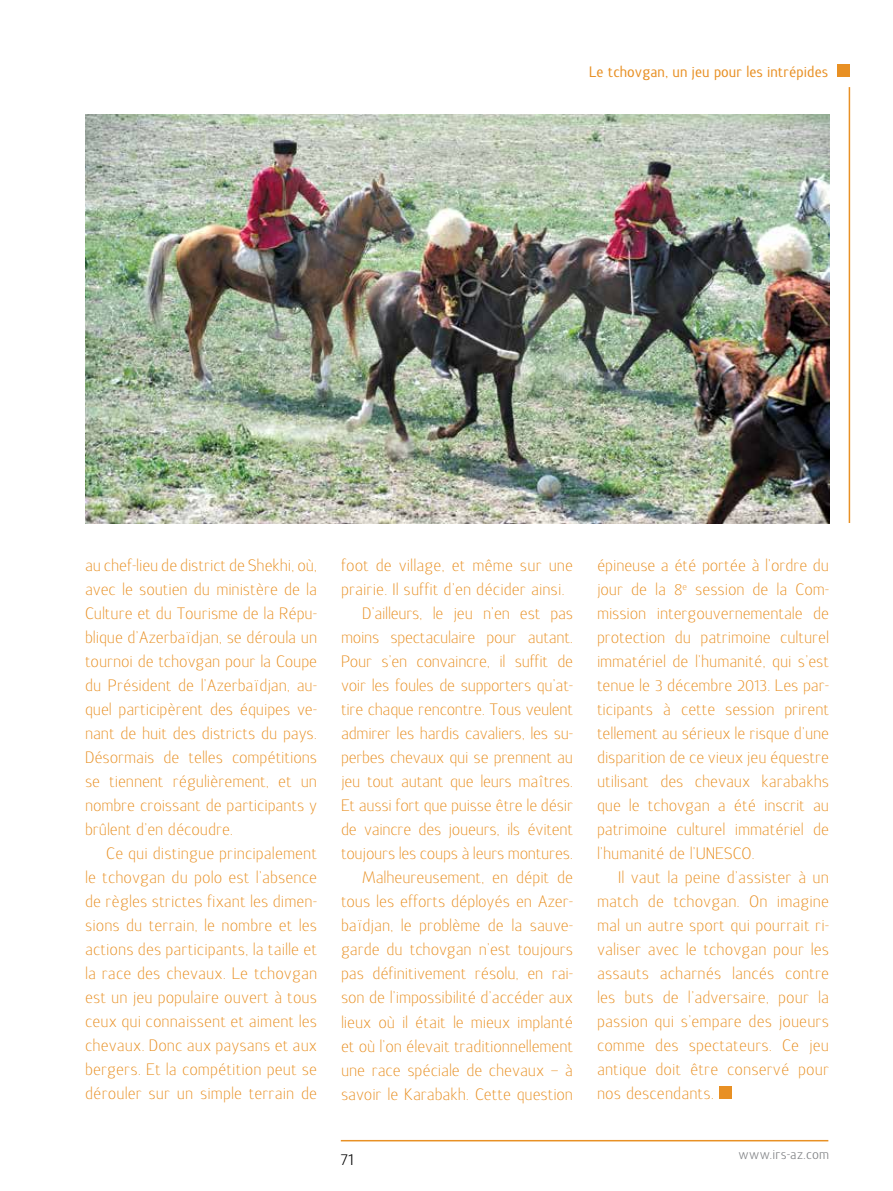
<style>
.page{position:relative;width:893px;height:1191px;background:#fff}
.page>*{position:absolute;margin:0;border:0;box-sizing:border-box;transform-origin:0 0}
.t1{font:300 16.5px/24px "Terra Sans";letter-spacing:-.01em;color:#e89024;text-align:justify}
.t2{font:16.5px "Terra Sans";color:#000}
.t3{font:500 15px "Terra Sans";color:#e89024}
.t4{font:13.5px "Terra Sans";letter-spacing:.015em;color:#808285}
</style>
<div class="page">
<div style="left:837px;top:64px;width:13px;height:13px;background:#e89024"></div>
<hr style="left:849px;top:87px;width:1px;height:436px;background:#e89024">
<hr style="left:341px;top:1140px;width:487px;height:1px;background:#e89024">
<div style="left:719px;top:1086px;width:13px;height:13px;background:#e89024"></div>
<img style="left:85px;top:115px;width:744px;height:408px">
<p class="t3" style="left:589px;top:62px;width:241px">Le tchovgan, un jeu pour les intrépides</p>
<p class="t1" style="left:85px;top:553px;width:234px">au chef-lieu de district de Shekhi, où, avec le soutien du ministère de la Culture et du Tourisme de la Répu&shy;blique d’Azerbaïdjan, se déroula un tournoi de tchovgan pour la Coupe du Président de l’Azerbaïdjan, au&shy;quel participèrent des équipes ve&shy;nant de huit des districts du pays.<br>Désormais de telles compétitions se tiennent régulièrement, et un nombre croissant de participants y brûlent d’en découdre.</p>
<p class="t1" style="left:85px;top:841px;width:234px;text-indent:21px">Ce qui distingue principalement le tchovgan du polo est l’absence de règles strictes fixant les dimen&shy;sions du terrain, le nombre et les actions des participants, la taille et la race des chevaux. Le tchovgan est un jeu populaire ouvert à tous ceux qui connaissent et aiment les chevaux. Donc aux paysans et aux bergers. Et la compétition peut se dérouler sur un simple terrain de</p>
<p class="t1" style="left:341px;top:553px;width:234px">foot de village, et même sur une</p>
<p class="t1" style="left:341px;top:577px;width:225px">prairie. Il suffit d’en décider ainsi.</p>
<p class="t1" style="left:362px;top:601px;width:212px">D’ailleurs, le jeu n’en est pas</p>
<p class="t1" style="left:341px;top:625px;width:234px">moins spectaculaire pour autant.</p>
<p class="t1" style="left:341px;top:649px;width:234px">Pour s’en convaincre, il suffit de</p>
<p class="t1" style="left:341px;top:673px;width:234px">voir les foules de supporters qu’at-</p>
<p class="t1" style="left:341px;top:697px;width:234px">tire chaque rencontre. Tous veulent</p>
<p class="t1" style="left:341px;top:721px;width:234px">admirer les hardis cavaliers, les su-</p>
<p class="t1" style="left:341px;top:745px;width:234px">perbes chevaux qui se prennent au</p>
<p class="t1" style="left:341px;top:769px;width:234px">jeu tout autant que leurs maîtres.</p>
<p class="t1" style="left:341px;top:793px;width:234px">Et aussi fort que puisse être le désir</p>
<p class="t1" style="left:341px;top:817px;width:234px">de vaincre des joueurs, ils évitent</p>
<p class="t1" style="left:341px;top:841px;width:234px">toujours les coups à leurs montures.</p>
<p class="t1" style="left:362px;top:865px;width:212px">Malheureusement, en dépit de</p>
<p class="t1" style="left:341px;top:889px;width:234px">tous les efforts déployés en Azer-</p>
<p class="t1" style="left:341px;top:913px;width:234px">baïdjan, le problème de la sauve-</p>
<p class="t1" style="left:341px;top:937px;width:234px">garde du tchovgan n’est toujours</p>
<p class="t1" style="left:341px;top:961px;width:234px">pas définitivement résolu, en rai-</p>
<p class="t1" style="left:341px;top:985px;width:234px">son de l’impossibilité d’accéder aux</p>
<p class="t1" style="left:341px;top:1009px;width:234px">lieux où il était le mieux implanté</p>
<p class="t1" style="left:341px;top:1033px;width:234px">et où l’on élevait traditionnellement</p>
<p class="t1" style="left:341px;top:1057px;width:234px">une race spéciale de chevaux – à</p>
<p class="t1" style="left:341px;top:1081px;width:234px">savoir le Karabakh. Cette question</p>
<p class="t2" style="left:340px;top:1149px;width:15px">71</p>
<p class="t1" style="left:597px;top:553px;width:234px">épineuse a été portée à l’ordre du jour de la 8<sup>e</sup> session de la Com&shy;mission intergouvernementale de protection du patrimoine culturel immatériel de l’humanité, qui s’est tenue le 3 décembre 2013. Les par&shy;ticipants à cette session prirent tellement au sérieux le risque d’une disparition de ce vieux jeu équestre utilisant des chevaux karabakhs que le tchovgan a été inscrit au patrimoine culturel immatériel de l’humanité de l’UNESCO.</p>
<p class="t1" style="left:597px;top:865px;width:234px;text-indent:21px">Il vaut la peine d’assister à un match de tchovgan. On imagine mal un autre sport qui pourrait ri&shy;valiser avec le tchovgan pour les assauts acharnés lancés contre les buts de l’adversaire, pour la passion qui s’empare des joueurs comme des spectateurs. Ce jeu antique doit être conservé pour nos descendants.</p>
<p class="t4" style="left:738px;top:1146px;width:92px">www.irs-az.com</p>
</div>
